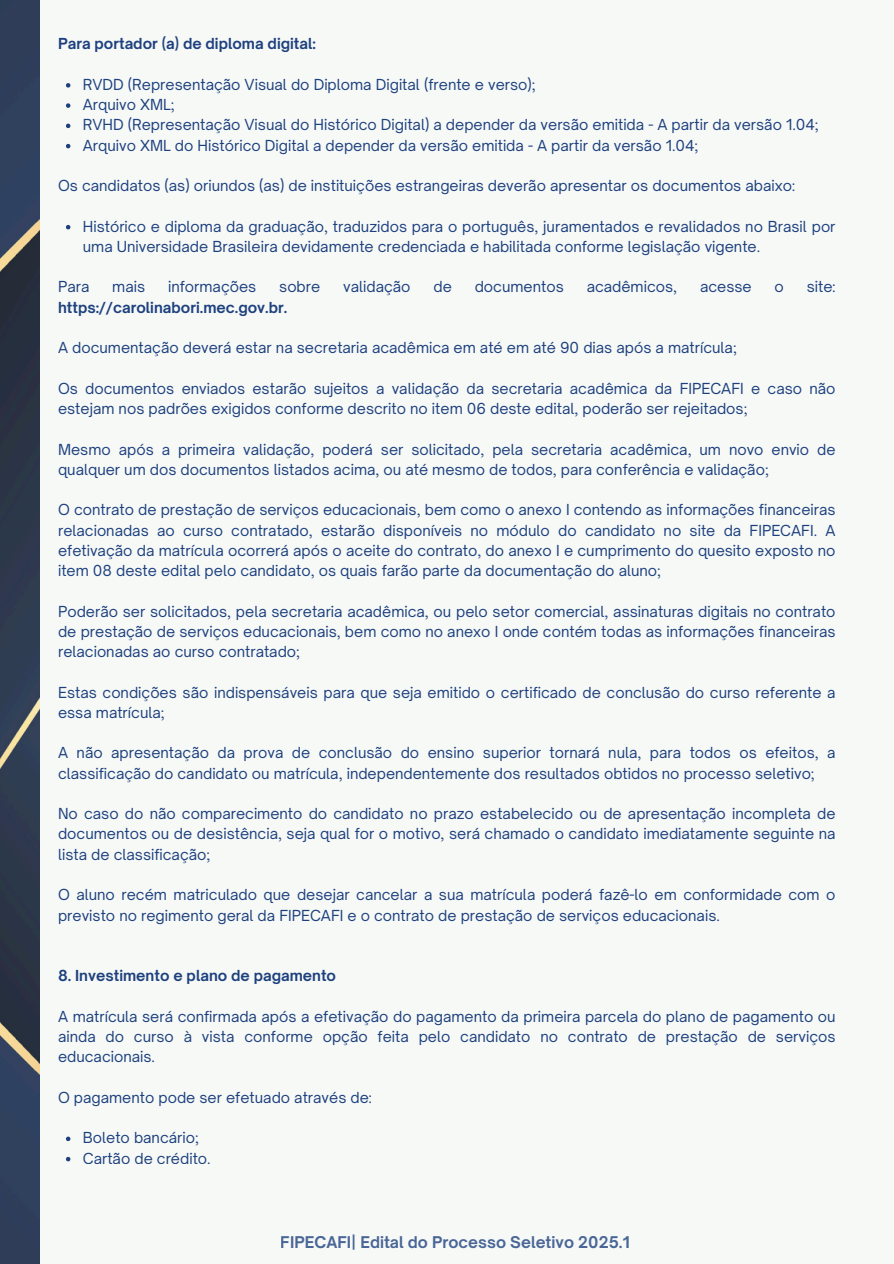
<style>
.page{position:relative;width:894px;height:1264px;background:#fff}
.page>*{position:absolute;margin:0;border:0;box-sizing:border-box;transform-origin:0 0}
.t1{font:700 15.45px "Open Sauce One";color:#123778}
.t2{font:14.55px/20.2px "Open Sauce One";color:#123778}
.t3{font:700 14.55px "Open Sauce One";color:#123778}
</style>
<div class="page">
<div style="left:0;top:0;width:893px;height:1263px;background:#f7f9f7"></div>
<svg style="left:66px;top:83px;width:4px;height:5px"></svg>
<svg style="left:66px;top:103px;width:4px;height:5px"></svg>
<svg style="left:66px;top:124px;width:4px;height:4px"></svg>
<svg style="left:66px;top:144px;width:4px;height:4px"></svg>
<svg style="left:66px;top:225px;width:4px;height:4px"></svg>
<svg style="left:66px;top:1136px;width:4px;height:5px"></svg>
<svg style="left:66px;top:1156px;width:4px;height:5px"></svg>
<img style="left:0;top:0;width:39px;height:1263px">
<p class="t3" style="left:58px;top:35px;width:259px">Para portador (a) de diploma digital:</p>
<p class="t2" style="left:83px;top:74px;width:737px">RVDD (Representação Visual do Diploma Digital (frente e verso);<br>Arquivo XML;<br>RVHD (Representação Visual do Histórico Digital) a depender da versão emitida - A partir da versão 1.04; Arquivo XML do Histórico Digital a depender da versão emitida - A partir da versão 1.04;</p>
<p class="t2" style="left:58px;top:175px;width:738px">Os candidatos (as) oriundos (as) de instituições estrangeiras deverão apresentar os documentos abaixo:</p>
<p class="t2" style="left:83px;top:216px;width:754px">Histórico e diploma da graduação, traduzidos para o português, juramentados e revalidados no Brasil por uma Universidade Brasileira devidamente credenciada e habilitada conforme legislação vigente.</p>
<p class="t2" style="left:58px;top:277px;width:33px">Para</p>
<p class="t2" style="left:112px;top:277px;width:34px">mais</p>
<p class="t2" style="left:168px;top:277px;width:90px">informações</p>
<p class="t2" style="left:279px;top:277px;width:43px">sobre</p>
<p class="t2" style="left:343px;top:277px;width:69px">validação</p>
<p class="t2" style="left:433px;top:277px;width:20px">de</p>
<p class="t2" style="left:474px;top:277px;width:90px">documentos</p>
<p class="t2" style="left:586px;top:277px;width:92px">acadêmicos,</p>
<p class="t2" style="left:699px;top:277px;width:53px">acesse</p>
<p class="t2" style="left:774px;top:277px;width:11px">o</p>
<p class="t2" style="left:806px;top:277px;width:30px">site:</p>
<p class="t3" style="left:58px;top:298px;width:231px">https://carolinabori.mec.gov.br.</p>
<p class="t2" style="left:58px;top:337px;width:680px">A documentação deverá estar na secretaria acadêmica em até em até 90 dias após a matrícula;</p>
<p class="t2" style="left:58px;top:378px;width:778px">Os documentos enviados estarão sujeitos a validação da secretaria acadêmica da FIPECAFI e caso não estejam nos padrões exigidos conforme descrito no item 06 deste edital, poderão ser rejeitados;</p>
<p class="t2" style="left:58px;top:439px;width:778px">Mesmo após a primeira validação, poderá ser solicitado, pela secretaria acadêmica, um novo envio de qualquer um dos documentos listados acima, ou até mesmo de todos, para conferência e validação;</p>
<p class="t2" style="left:58px;top:499px;width:778px;text-align:justify">O contrato de prestação de serviços educacionais, bem como o anexo I contendo as informações financeiras relacionadas ao curso contratado, estarão disponíveis no módulo do candidato no site da FIPECAFI. A efetivação da matrícula ocorrerá após o aceite do contrato, do anexo I e cumprimento do quesito exposto no item 08 deste edital pelo candidato, os quais farão parte da documentação do aluno;</p>
<p class="t2" style="left:58px;top:601px;width:778px;text-align:justify">Poderão ser solicitados, pela secretaria acadêmica, ou pelo setor comercial, assinaturas digitais no contrato de prestação de serviços educacionais, bem como no anexo I onde contém todas as informações financeiras relacionadas ao curso contratado;</p>
<p class="t2" style="left:58px;top:682px;width:778px">Estas condições são indispensáveis para que seja emitido o certificado de conclusão do curso referente a essa matrícula;</p>
<p class="t2" style="left:58px;top:742px;width:778px">A não apresentação da prova de conclusão do ensino superior tornará nula, para todos os efeitos, a classificação do candidato ou matrícula, independentemente dos resultados obtidos no processo seletivo;</p>
<p class="t2" style="left:58px;top:803px;width:778px;text-align:justify">No caso do não comparecimento do candidato no prazo estabelecido ou de apresentação incompleta de documentos ou de desistência, seja qual for o motivo, será chamado o candidato imediatamente seguinte na lista de classificação;</p>
<p class="t2" style="left:58px;top:884px;width:778px">O aluno recém matriculado que desejar cancelar a sua matrícula poderá fazê-lo em conformidade com o previsto no regimento geral da FIPECAFI e o contrato de prestação de serviços educacionais.</p>
<p class="t3" style="left:58px;top:966px;width:279px">8. Investimento e plano de pagamento</p>
<p class="t2" style="left:58px;top:1006px;width:778px;text-align:justify">A matrícula será confirmada após a efetivação do pagamento da primeira parcela do plano de pagamento ou ainda do curso à vista conforme opção feita pelo candidato no contrato de prestação de serviços educacionais.</p>
<p class="t2" style="left:58px;top:1087px;width:315px">O pagamento pode ser efetuado através de:</p>
<p class="t2" style="left:83px;top:1127px;width:129px">Boleto bancário;<br>Cartão de crédito.</p>
<p class="t1" style="left:281px;top:1232px;width:350px">FIPECAFI| Edital do Processo Seletivo 2025.1</p>
</div>
